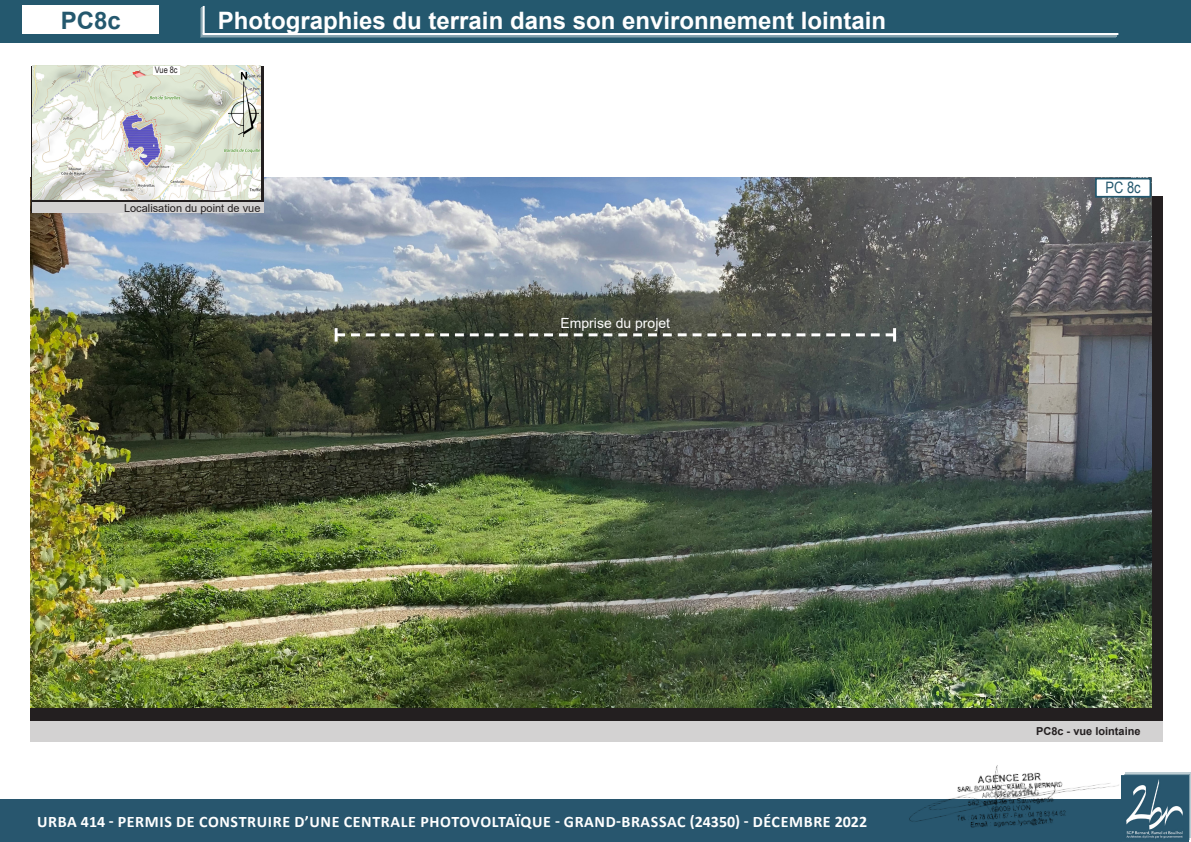
<style>
.page{position:relative;width:1191px;height:842px;background:#fff}
.page>*{position:absolute;margin:0;border:0;box-sizing:border-box;transform-origin:0 0}
.t1{font:700 24px "Arial";color:#fff}
.t2{font:700 24px "Arial";color:#24586e}
.t3{font:700 16px "Calibri";letter-spacing:.04em;color:#fff}
.t4{font:15.8px "Arial Narrow";color:#24586e}
.t5{font:14px "Arial";color:#fff}
.t6{font:11px "Arial";color:#231f20}
.t7{font:700 11px "Arial";color:#231f20}
.t8{font:9px "Arial Narrow";color:#231f20}
</style>
<div class="page">
<div style="left:0;top:799px;width:1121px;height:43px;background:#28566e"></div>
<div style="left:0;top:0;width:1191px;height:43px;background:#24586e"></div>
<div style="left:1125px;top:773px;width:66px;height:65px;background:linear-gradient(to bottom,#809eab,#809eab)"></div>
<img style="left:1143px;top:775px;width:45px;height:67px">
<div style="left:23px;top:6px;width:136px;height:28px;background:#fff"></div>
<div style="left:200px;top:9px;width:915px;height:29px;background:#557d8e"></div>
<div style="left:201px;top:7px;width:915px;height:30px;background:#87a4af"></div>
<div style="left:205px;top:5px;width:911px;height:28px;background:#24586e"></div>
<hr style="left:203px;top:6px;width:2px;height:28px;background:#fff">
<hr style="left:203px;top:33px;width:915px;height:2px;background:#fff">
<img style="left:909px;top:765px;width:234px;height:77px">
<div style="left:30px;top:196px;width:1132px;height:546px;background:linear-gradient(to right,#231f20,#231f20)"></div>
<div style="left:28px;top:721px;width:1134px;height:21px;background:#d3d2d2"></div>
<img style="left:30px;top:178px;width:1121px;height:529px">
<div style="left:31px;top:66px;width:232px;height:147px;background:linear-gradient(to right,#231f20,#231f20)"></div>
<img style="left:32px;top:66px;width:228px;height:134px">
<div style="left:32px;top:202px;width:231px;height:11px;background:#d3d2d2"></div>
<img style="left:228px;top:73px;width:30px;height:63px">
<div style="left:1095px;top:179px;width:55px;height:18px;background:#fff"></div>
<div style="left:1095px;top:178px;width:56px;height:20px;border:2px solid #24586e"></div>
<img style="left:132px;top:68px;width:15px;height:11px">
<div style="left:153px;top:66px;width:26px;height:8px;background:#fff"></div>
<svg style="left:337px;top:333px;width:556px;height:3px"></svg>
<hr style="left:893px;top:328px;width:3px;height:14px;background:#fff">
<hr style="left:334px;top:328px;width:3px;height:14px;background:#fff">
<p class="t2" style="left:61px;top:3px;width:62px">PC8c</p>
<p class="t1" style="left:218px;top:3px;width:670px">Photographies du terrain dans son environnement lointain</p>
<p class="t8" style="left:155px;top:64px;width:24px">Vue 8c</p>
<p class="t6" style="left:124px;top:200px;width:138px">Localisation du point de vue</p>
<p class="t5" style="left:560px;top:313px;width:111px">Emprise du projet</p>
<p class="t4" style="left:1105px;top:176px;width:37px">PC 8c</p>
<p class="t3" style="left:37px;top:810px;width:831px">URBA 414 - PERMIS DE CONSTRUIRE D’UNE CENTRALE PHOTOVOLTAÏQUE - GRAND-BRASSAC (24350) - DÉCEMBRE 2022</p>
<p class="t7" style="left:1036px;top:724px;width:106px">PC8c - vue lointaine</p>
</div>
